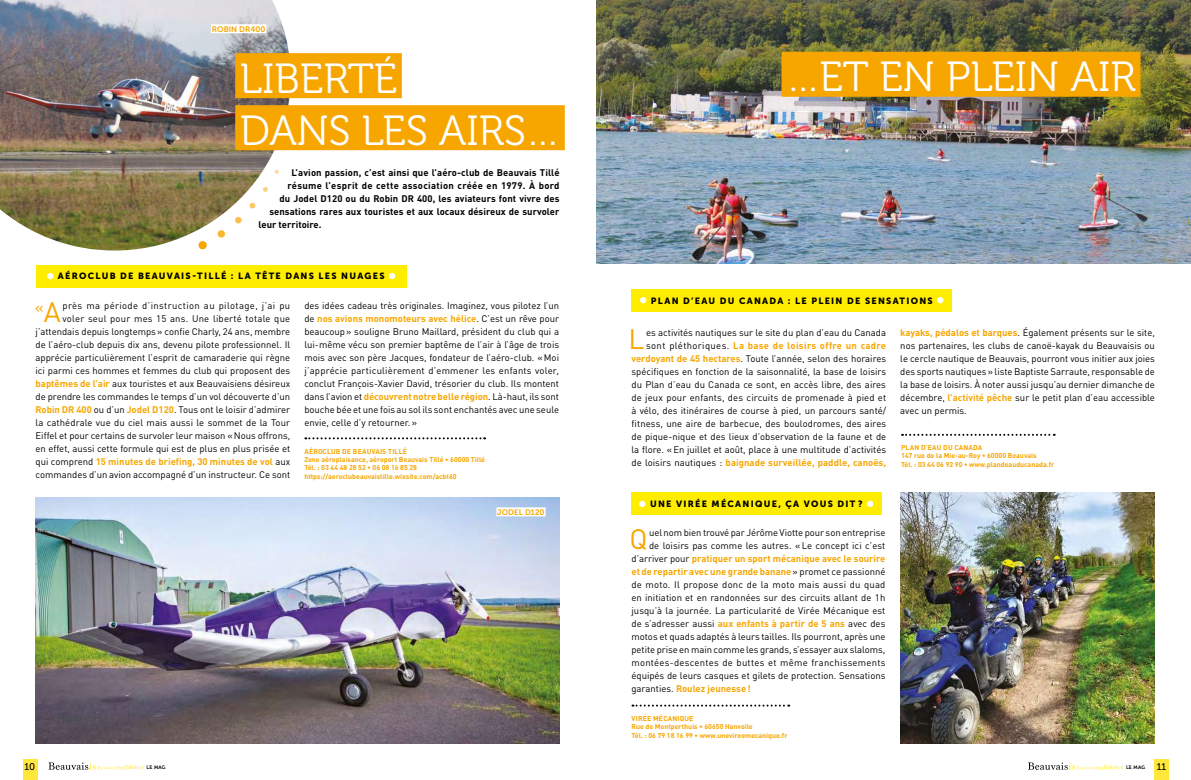
<style>
.page{position:relative;width:1191px;height:780px;background:#fff}
.page>*{position:absolute;margin:0;border:0;box-sizing:border-box;transform-origin:0 0}
.t1{font:42px/52px "Museo 300";color:#fff}
.t2{font:27.8px "DIN Pro";color:#f7a600}
.t3{font:16.2px "DIN Pro";color:#f7a600}
.t4{font:9.7px "Museo Sans 500";color:#000}
.t5{font:9.5px/13px "DIN Pro";color:#000;text-align:right}
.t6{font:700 9.5px "DIN Pro";letter-spacing:.01em;color:#000}
.t7{font:700 9.5px "DIN Pro";color:#f7a600}
.t8{font:9.5px "DIN Pro";letter-spacing:.025em;color:#000}
.t9{font:700 9.5px "DIN Pro";letter-spacing:.03em;color:#000}
.t10{font:9px "Museo Sans 900";letter-spacing:.14em;color:#000}
.t11{font:8px "Museo Sans 700";color:#f7a600}
.t12{font:700 7px/8.4px "DIN Pro";color:#f7a600}
.t13{font:4.9px "Museo 700";letter-spacing:.035em;color:#000}
.s1{font-weight:700;color:#f7a600}
.s2{font-size:27.8px}
.s3{font-weight:400;color:#000}
.s4{font-family:"Museo Sans 500";font-size:9.7px}
</style>
<div class="page">
<div style="left:23px;top:758px;width:14px;height:22px;background:#ffe83b"></div>
<div style="left:1154px;top:759px;width:14px;height:21px;background:#ffe83b"></div>
<svg style="left:48px;top:762px;width:96px;height:7px"></svg>
<svg style="left:1028px;top:762px;width:95px;height:7px"></svg>
<img style="left:0;top:0;width:291px;height:250px">
<div style="left:211px;top:24px;width:55px;height:9px;background:#fff"></div>
<div style="left:631px;top:289px;width:320px;height:22px;background:#ffed00"></div>
<svg style="left:640px;top:297px;width:6px;height:6px"></svg>
<svg style="left:937px;top:297px;width:6px;height:6px"></svg>
<div style="left:36px;top:265px;width:370px;height:22px;background:#ffed00"></div>
<svg style="left:47px;top:273px;width:6px;height:6px"></svg>
<svg style="left:389px;top:273px;width:6px;height:6px"></svg>
<div style="left:631px;top:492px;width:250px;height:23px;background:#ffed00"></div>
<svg style="left:639px;top:500px;width:6px;height:7px"></svg>
<svg style="left:867px;top:500px;width:6px;height:7px"></svg>
<img style="left:36px;top:497px;width:523px;height:247px">
<img style="left:900px;top:492px;width:255px;height:252px">
<img style="left:596px;top:0;width:595px;height:263px">
<div style="left:235px;top:53px;width:167px;height:45px;background:#f7a600"></div>
<div style="left:235px;top:105px;width:330px;height:45px;background:#f7a600"></div>
<div style="left:781px;top:52px;width:359px;height:45px;background:#f7a600"></div>
<svg style="left:305px;top:437px;width:180px;height:2px"></svg>
<svg style="left:902px;top:434px;width:152px;height:2px"></svg>
<svg style="left:632px;top:704px;width:157px;height:2px"></svg>
<svg style="left:274px;top:169px;width:5px;height:5px"></svg>
<svg style="left:263px;top:186px;width:5px;height:6px"></svg>
<svg style="left:249px;top:202px;width:7px;height:7px"></svg>
<svg style="left:235px;top:216px;width:7px;height:8px"></svg>
<svg style="left:217px;top:230px;width:8px;height:8px"></svg>
<svg style="left:198px;top:240px;width:9px;height:10px"></svg>
<div style="left:496px;top:507px;width:49px;height:9px;background:#fff"></div>
<p class="t11" style="left:212px;top:25px;width:55px">ROBIN DR400</p>
<h1 class="t1" style="left:240px;top:53px;width:322px">LIBERTÉ<br>DANS LES AIRS…</h1>
<h1 class="t1" style="left:786px;top:51px;width:351px">…ET EN PLEIN AIR</h1>
<p class="t6" style="left:291px;top:165px;width:270px">L’avion passion, c’est ainsi que l’aéro-club de Beauvais Tillé</p>
<p class="t9" style="left:287px;top:178px;width:273px">résume l’esprit de cette association créée en 1979. À bord</p>
<p class="t6" style="left:279px;top:191px;width:281px">du Jodel D120 ou du Robin DR 400, les aviateurs font vivre des</p>
<p class="t6" style="left:269px;top:204px;width:291px">sensations rares aux touristes et aux locaux désireux de survoler</p>
<p class="t6" style="left:258px;top:217px;width:64px">leur territoire.</p>
<p class="t10" style="left:58px;top:271px;width:328px">AÉROCLUB DE BEAUVAIS-TILLÉ : LA TÊTE DANS LES NUAGES</p>
<p class="t10" style="left:651px;top:295px;width:283px">PLAN D’EAU DU CANADA : LE PLEIN DE SENSATIONS</p>
<p class="t5" style="left:36px;top:298px;width:256px">près ma période d’instruction au pilotage, j’ai pu<br>voler seul pour mes 15 ans. Une liberté totale que j’attendais depuis longtemps» confie Charly, 24 ans, membre de l’aéro-club depuis dix ans, devenu pilote professionnel. Il apprécie particulièrement l’esprit de camaraderie qui règne ici parmi ces hommes et femmes du club qui proposent des <span class="s1">baptêmes de l’air</span> aux touristes et aux Beauvaisiens désireux de prendre les commandes le temps d’un vol découverte d’un <span class="s1">Robin DR 400</span> ou d’un <span class="s1">Jodel D120</span>. Tous ont le loisir d’admirer la cathédrale vue du ciel mais aussi le sommet de la Tour Eiffel et pour certains de survoler leur maison «Nous offrons, en effet, aussi cette formule qui est de plus en plus prisée et qui comprend <span class="s1">15 minutes de briefing, 30 minutes de vol</span> aux commandes d’un avion accompagné d’un instructeur. Ce sont</p>
<p class="t5" style="left:304px;top:298px;width:256px;text-align:justify">des idées cadeau très originales. Imaginez, vous pilotez l’un de <span class="s1">nos avions monomoteurs avec hélice</span>. C’est un rêve pour beaucoup» souligne Bruno Maillard, président du club qui a lui-même vécu son premier baptême de l’air à l’âge de trois mois avec son père Jacques, fondateur de l’aéro-club. «Moi j’apprécie particulièrement d’emmener les enfants voler, conclut François-Xavier David, trésorier du club. Ils montent dans l’avion et <span class="s1">découvrent notre belle région</span>. Là-haut, ils sont bouche bée et une fois au sol ils sont enchantés avec une seule envie, celle d’y retourner.»</p>
<h3 class="t3" style="left:35px;top:294px;width:27px">«<span class="s2">A</span></h3>
<p class="t5" style="left:631px;top:325px;width:256px">es activités nautiques sur le site du plan d’eau du Canada sont pléthoriques. <span class="s1">La base de loisirs offre un cadre verdoyant de 45 hectares</span>. Toute l’année, selon des horaires spécifiques en fonction de la saisonnalité, la base de loisirs du Plan d’eau du Canada ce sont, en accès libre, des aires de jeux pour enfants, des circuits de promenade à pied et à vélo, des itinéraires de course à pied, un parcours santé/ fitness, une aire de barbecue, des boulodromes, des aires de pique-nique et des lieux d’observation de la faune et de la flore. «En juillet et août, place à une multitude d’activités de loisirs nautiques : <span class="s1">baignade surveillée, paddle, canoës,</span></p>
<p class="t5" style="left:900px;top:325px;width:256px;text-align:justify"><span class="s1">kayaks, pédalos et barques</span>. Également présents sur le site, nos partenaires, les clubs de canoë-kayak du Beauvaisis ou le cercle nautique de Beauvais, pourront vous initier aux joies des sports nautiques» liste Baptiste Sarraute, responsable de la base de loisirs. À noter aussi jusqu’au dernier dimanche de décembre, <span class="s1">l’activité pêche</span> sur le petit plan d’eau accessible avec un permis.</p>
<h2 class="t2" style="left:628px;top:317px;width:17px">L</h2>
<p class="t12" style="left:304px;top:446px;width:182px">AÉROCLUB DE BEAUVAIS TILLÉ<br>Zone aéroplaisance, aéroport Beauvais Tillé • 60000 Tillé Tél. : 03 44 48 28 52 • 06 08 16 85 28 https://aeroclubeauvaistille.wixsite.com/acbt60</p>
<p class="t12" style="left:901px;top:442px;width:155px">PLAN D’EAU DU CANADA<br>147 rue de la Mie-au-Roy • 60000 Beauvais<br>Tél. : 03 44 06 92 90 • www.plandeauducanada.fr</p>
<p class="t11" style="left:497px;top:508px;width:49px">JODEL D120</p>
<p class="t10" style="left:650px;top:499px;width:214px">UNE VIRÉE MÉCANIQUE, ÇA VOUS DIT ?</p>
<h2 class="t2" style="left:629px;top:517px;width:20px">Q</h2>
<p class="t5" style="left:649px;top:525px;width:238px">uel nom bien trouvé par Jérôme Viotte pour son entreprise</p>
<p class="t5" style="left:649px;top:538px;width:238px">de loisirs pas comme les autres. « Le concept ici c’est</p>
<p class="t7" style="left:631px;top:550px;width:255px"><span class="s3">d’arriver pour</span> pratiquer un sport mécanique avec le sourire</p>
<p class="t7" style="left:631px;top:563px;width:255px">et de repartir avec une grande banane<span class="s3">» promet ce passionné</span></p>
<p class="t8" style="left:631px;top:577px;width:255px">de moto. Il propose donc de la moto mais aussi du quad</p>
<p class="t5" style="left:631px;top:590px;width:255px">en initiation et en randonnées sur des circuits allant de 1h</p>
<p class="t5" style="left:631px;top:603px;width:255px">jusqu’à la journée. La particularité de Virée Mécanique est</p>
<p class="t5" style="left:631px;top:616px;width:255px">de s’adresser aussi <span class="s1">aux enfants à partir de 5 ans</span> avec des</p>
<p class="t5" style="left:631px;top:629px;width:255px">motos et quads adaptés à leurs tailles. Ils pourront, après une</p>
<p class="t5" style="left:631px;top:642px;width:255px">petite prise en main comme les grands, s’essayer aux slaloms,</p>
<p class="t8" style="left:631px;top:655px;width:255px">montées-descentes de buttes et même franchissements</p>
<p class="t5" style="left:631px;top:668px;width:255px">équipés de leurs casques et gilets de protection. Sensations</p>
<p class="t7" style="left:631px;top:680px;width:121px"><span class="s3">garanties.</span> Roulez jeunesse!</p>
<p class="t12" style="left:631px;top:713px;width:157px">VIRÉE MÉCANIQUE<br>Rue de Montperthuis • 60650 Hanvoile<br>Tél. : 06 79 18 16 99 • www.unevireemecanique.fr</p>
<p class="t4" style="left:24px;top:761px;width:12px">10</p>
<p class="t13" style="left:146px;top:764px;width:21px">LE MAG</p>
<p class="t13" style="left:1126px;top:764px;width:42px">LE MAG <span class="s4">11</span></p>
</div>
